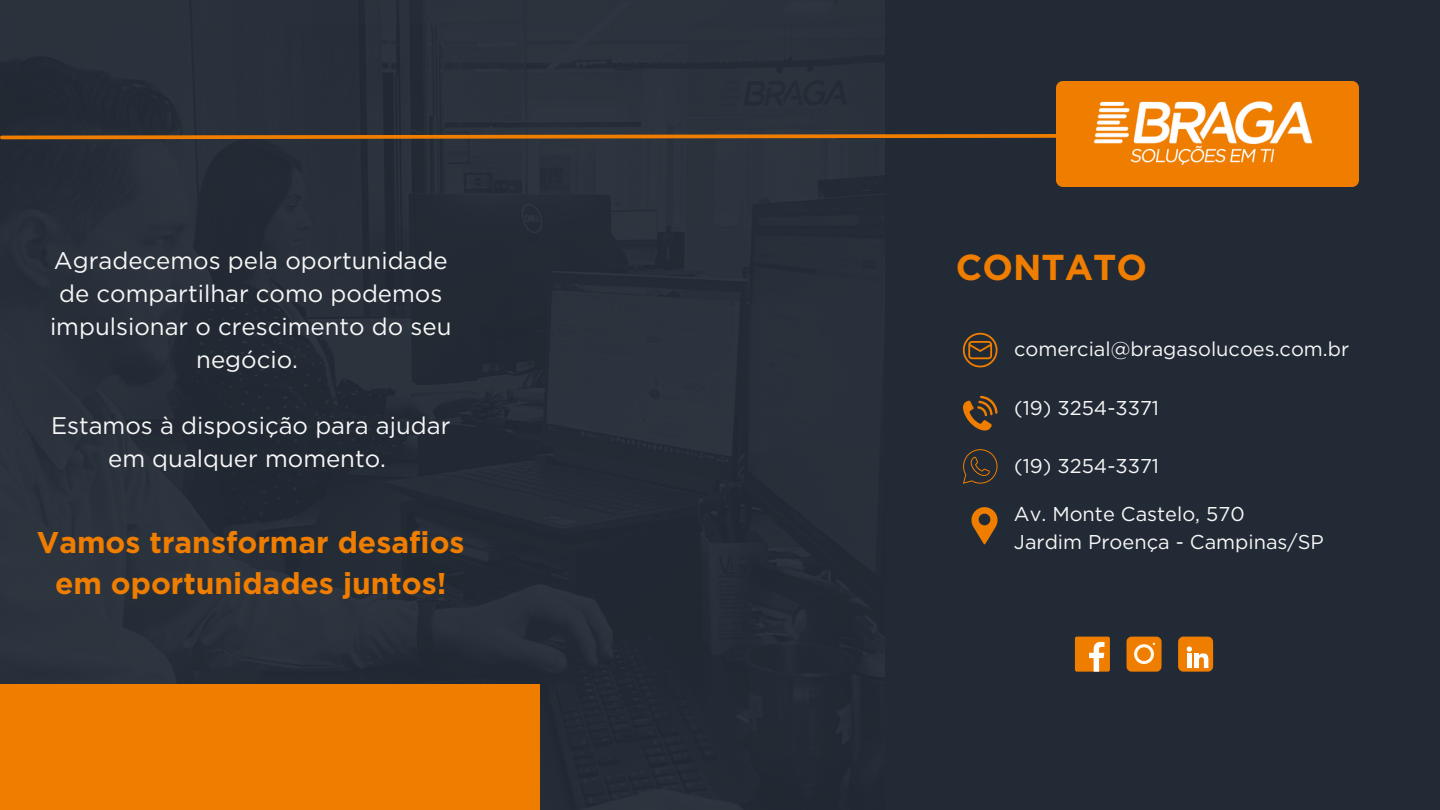
<style>
.page{position:relative;width:1440px;height:810px;background:#222a35}
.page>*{position:absolute;margin:0;border:0;box-sizing:border-box;transform-origin:0 0}
.t1{font:700 36px "Gotham";color:#ef7d00}
.t2{font:700 30px/41.2px "Gotham";color:#ef7d00;text-align:center}
.t3{font:24px/33px "Gotham";color:#f6f6f6;text-align:center}
.t4{font:20px "Gotham";color:#f6f6f6}
</style>
<div class="page">
<img style="left:0;top:0;width:876px;height:810px">
<div style="left:1056px;top:81px;width:303px;height:106px;background:#ef7d00;border-radius:7px"></div>
<svg style="left:0;top:132px;width:1056px;height:9px"></svg>
<div style="left:0;top:684px;width:539px;height:126px;background:#ef7d00"></div>
<img style="left:1093px;top:101px;width:220px;height:64px">
<div style="left:1075px;top:637px;width:35px;height:35px;background:#ef7d00;border-radius:2px"></div>
<svg style="left:1089px;top:642px;width:15px;height:30px"></svg>
<svg style="left:963px;top:333px;width:34px;height:34px"></svg>
<svg style="left:963px;top:396px;width:34px;height:35px"></svg>
<svg style="left:963px;top:449px;width:34px;height:35px"></svg>
<svg style="left:971px;top:507px;width:27px;height:38px"></svg>
<div style="left:1178px;top:637px;width:35px;height:35px;background:#ef7d00;border-radius:5px"></div>
<svg style="left:1187px;top:646px;width:22px;height:22px"></svg>
<svg style="left:1127px;top:637px;width:35px;height:35px"></svg>
<p class="t3" style="left:50px;top:244px;width:403px">Agradecemos pela oportunidade de compartilhar como podemos impulsionar o crescimento do seu negócio.</p>
<h3 class="t3" style="left:51px;top:409px;width:401px">Estamos à disposição para ajudar em qualquer momento.</h3>
<p class="t2" style="left:37px;top:521px;width:429px">Vamos transformar desafios em oportunidades juntos!</p>
<h2 class="t1" style="left:956px;top:246px;width:193px">CONTATO</h2>
<h3 class="t4" style="left:1014px;top:337px;width:337px">comercial@bragasolucoes.com.br</h3>
<p class="t4" style="left:1014px;top:395px;width:147px">(19) 3254-3371</p>
<p class="t4" style="left:1014px;top:454px;width:147px">(19) 3254-3371</p>
<p class="t4" style="left:1014px;top:502px;width:232px">Av. Monte Castelo, 570</p>
<h1 class="t4" style="left:1014px;top:529px;width:311px">Jardim Proença - Campinas/SP</h1>
</div>
